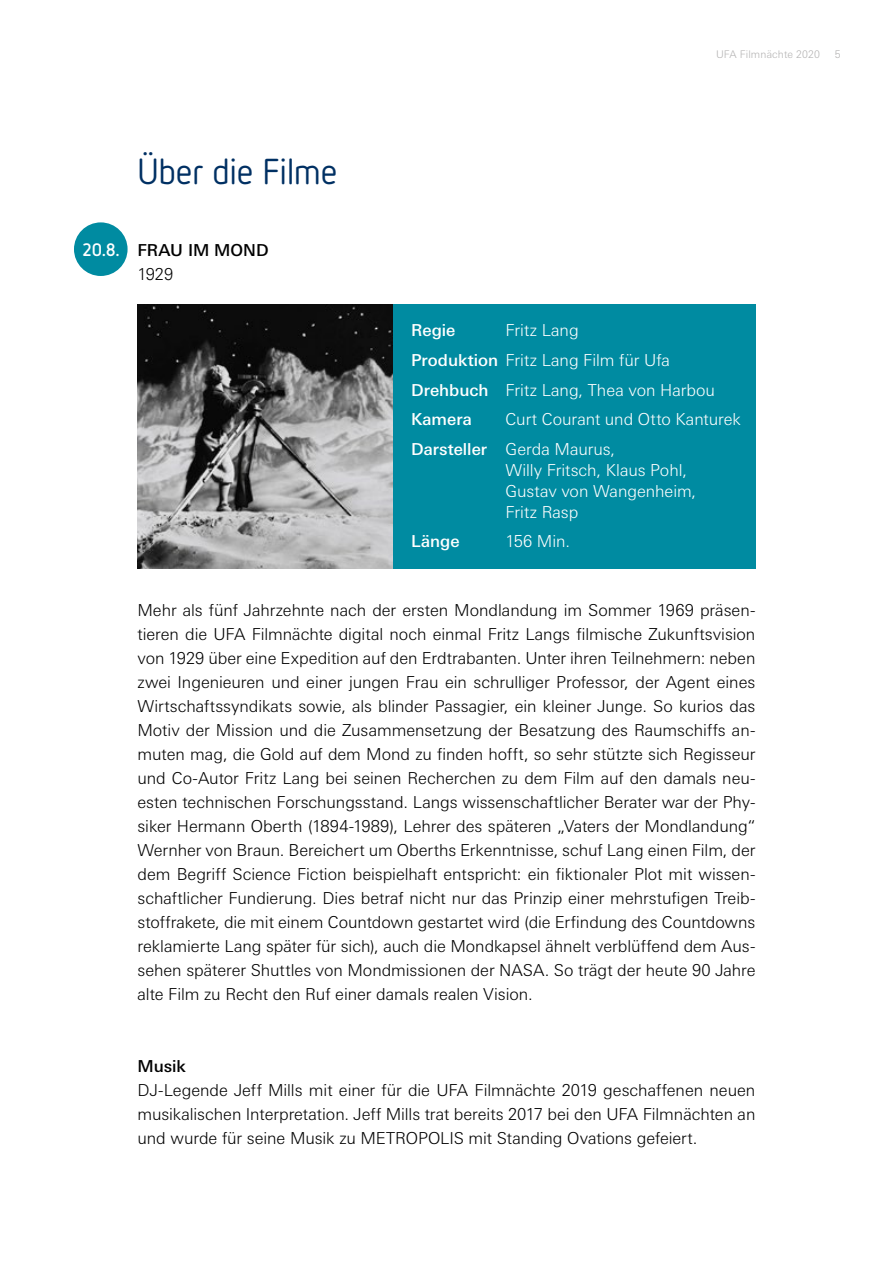
<style>
.page{position:relative;width:893px;height:1263px;background:#fff}
.page>*{position:absolute;margin:0;border:0;box-sizing:border-box;transform-origin:0 0}
.t1{font:36px "Netto OT";letter-spacing:-.015em;color:#003063}
.t2{font:700 18px "Netto OT";color:#fff}
.t3{font:300 16.5px/24px "LT Univers Basic";letter-spacing:-.005em;color:#000;text-align:justify}
.t4{font:300 16.5px/29.5px "LT Univers Basic";letter-spacing:-.005em;color:#fff}
.t5{font:500 16.5px "LT Univers Basic";letter-spacing:-.005em;color:#000}
.t6{font:500 16.5px "LT Univers Basic";color:#fff}
.t7{font:300 10.5px "LT Univers Basic";letter-spacing:.01em;color:#b3b2b2}
.s1{font-weight:500}
</style>
<div class="page">
<img style="left:137px;top:304px;width:256px;height:264px">
<div style="left:74px;top:222px;width:54px;height:54px;background:#008ba1;border-radius:50%"></div>
<div style="left:393px;top:304px;width:362px;height:264px;background:#008ba1"></div>
<p class="t7" style="left:716px;top:48px;width:105px">UFA Filmnächte 2020</p>
<p class="t7" style="left:835px;top:48px;width:7px">5</p>
<h1 class="t1" style="left:137px;top:149px;width:202px">Über die Filme</h1>
<p class="t2" style="left:83px;top:238px;width:38px">20.8.</p>
<p class="t5" style="left:137px;top:240px;width:133px">FRAU IM MOND</p>
<p class="t3" style="left:137px;top:262px;width:37px">1929</p>
<p class="t6" style="left:411px;top:321px;width:46px">Regie</p>
<p class="t4" style="left:411px;top:316px;width:305px;text-indent:94px">Fritz Lang<br><span class="s1">Produktion</span> Fritz Lang Film für Ufa<br><span class="s1">Drehbuch</span> Fritz Lang, Thea von Harbou<br><span class="s1">Kamera</span></p>
<p class="t4" style="left:411px;top:404px;width:331px;text-indent:94px">Curt Courant und Otto Kanturek<br><span class="s1">Darsteller</span> Gerda Maurus,</p>
<p class="t4" style="left:506px;top:459px;width:192px;line-height:21px">Willy Fritsch, Klaus Pohl,<br>Gustav von Wangenheim,<br>Fritz Rasp</p>
<p class="t6" style="left:411px;top:531px;width:50px">Länge</p>
<p class="t4" style="left:506px;top:526px;width:66px">156 Min.</p>
<p class="t3" style="left:137px;top:598px;width:620px">Mehr als fünf Jahrzehnte nach der ersten Mondlandung im Sommer 1969 präsen&shy;tieren die UFA Filmnächte digital noch einmal Fritz Langs filmische Zukunftsvision von 1929 über eine Expedition auf den Erdtrabanten. Unter ihren Teilnehmern: neben zwei Ingenieuren und einer jungen Frau ein schrulliger Professor, der Agent eines Wirtschaftssyndikats sowie, als blinder Passagier, ein kleiner Junge. So kurios das Motiv der Mission und die Zusammensetzung der Besatzung des Raumschiffs an&shy;muten mag, die Gold auf dem Mond zu finden hofft, so sehr stützte sich Regisseur und Co-Autor Fritz Lang bei seinen Recherchen zu dem Film auf den damals neu&shy;esten technischen Forschungsstand. Langs wissenschaftlicher Berater war der Phy&shy;siker Hermann Oberth (1894-1989), Lehrer des späteren „Vaters der Mondlandung“ Wernher von Braun. Bereichert um Oberths Erkenntnisse, schuf Lang einen Film, der dem Begriff Science Fiction beispielhaft entspricht: ein fiktionaler Plot mit wissen&shy;schaftlicher Fundierung. Dies betraf nicht nur das Prinzip einer mehrstufigen Treib&shy;stoffrakete, die mit einem Countdown gestartet wird (die Erfindung des Countdowns reklamierte Lang später für sich), auch die Mondkapsel ähnelt verblüffend dem Aus&shy;sehen späterer Shuttles von Mondmissionen der NASA. So trägt der heute 90 Jahre alte Film zu Recht den Ruf einer damals realen Vision.</p>
<p class="t5" style="left:137px;top:1057px;width:50px">Musik</p>
<p class="t3" style="left:137px;top:1078px;width:619px">DJ-Legende Jeff Mills mit einer für die UFA Filmnächte 2019 geschaffenen neuen musikalischen Interpretation. Jeff Mills trat bereits 2017 bei den UFA Filmnächten an und wurde für seine Musik zu METROPOLIS mit Standing Ovations gefeiert.</p>
</div>
